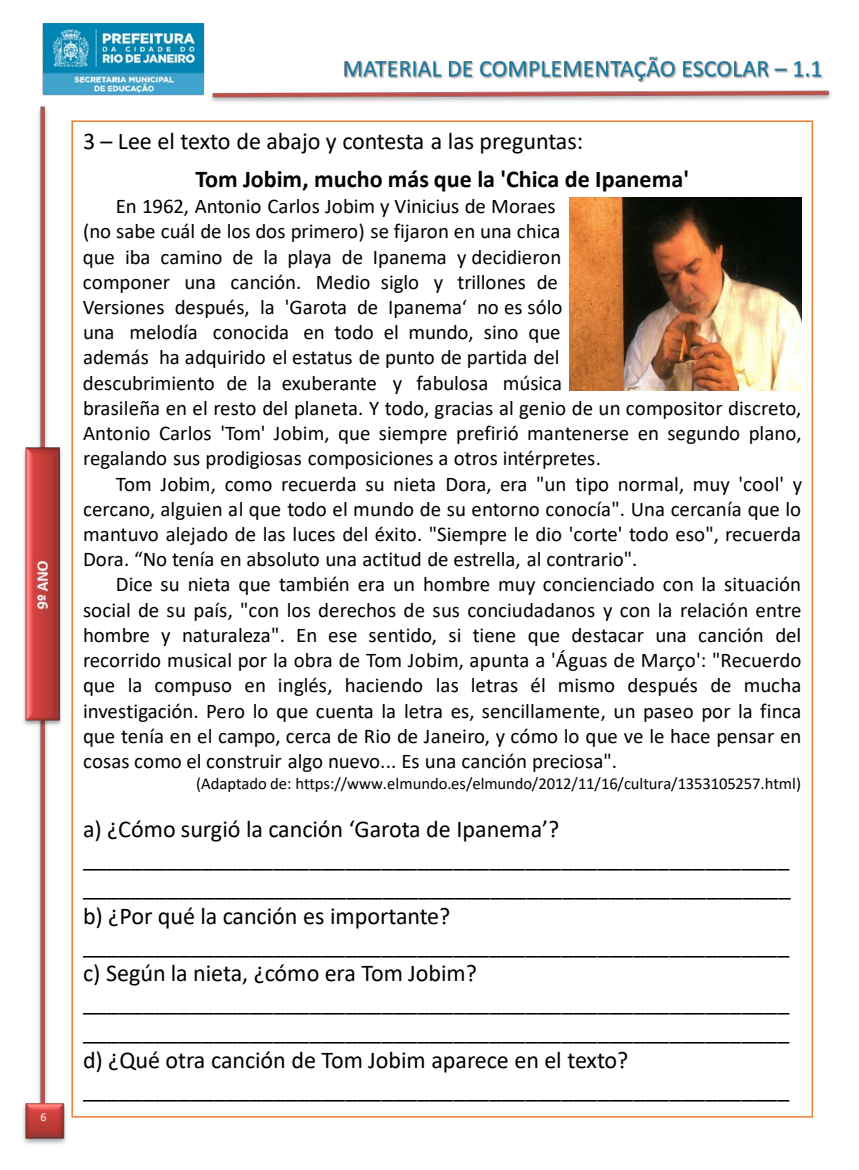
<style>
.page{position:relative;width:859px;height:1170px;background:#fff}
.page>*{position:absolute;margin:0;border:0;box-sizing:border-box;transform-origin:0 0}
.t1{font:24.15px/28.8px "Calibri";letter-spacing:-.005em;color:#000}
.t2{font:700 24.15px "Calibri";color:#000}
.t3{font:20.85px/25.2px "Calibri";letter-spacing:-.005em;color:#000;text-align:justify}
.t4{font:16.65px "Calibri";letter-spacing:-.005em;color:#000}
.t5{font:11.85px "Calibri";color:#fff}
</style>
<div class="page">
<img style="left:23px;top:23px;width:808px;height:1121px">
<div style="left:72px;top:121px;width:740px;height:995px;background:#fff"></div>
<img style="left:570px;top:198px;width:231px;height:193px">
<p class="t5" style="left:41px;top:1108px;width:8px">6</p>
<p class="t1" style="left:83px;top:126px;width:502px">3 – Lee el texto de abajo y contesta a las preguntas:</p>
<p class="t2" style="left:195px;top:162px;width:495px">Tom Jobim, mucho más que la 'Chica de Ipanema'</p>
<p class="t3" style="left:83px;top:193px;width:720px;text-align:left;text-indent:33px">En 1962, Antonio Carlos Jobim y Vinicius de Moraes<br>(no sabe cuál de los dos primero) se fijaron en una chica<br>que iba camino de la playa de Ipanema y decidieron<br>componer una canción. Medio siglo y trillones de<br>Versiones después, la 'Garota de Ipanema‘ no es sólo<br>una melodía conocida en todo el mundo, sino que<br>además ha adquirido el estatus de punto de partida del<br>descubrimiento de la exuberante y fabulosa música<br>brasileña en el resto del planeta. Y todo, gracias al genio de un compositor discreto, Antonio Carlos 'Tom' Jobim, que siempre prefirió mantenerse en segundo plano, regalando sus prodigiosas composiciones a otros intérpretes.</p>
<p class="t3" style="left:83px;top:470px;width:721px;text-indent:33px">Tom Jobim, como recuerda su nieta Dora, era "un tipo normal, muy 'cool' y cercano, alguien al que todo el mundo de su entorno conocía". Una cercanía que lo mantuvo alejado de las luces del éxito. "Siempre le dio 'corte' todo eso", recuerda Dora. “No tenía en absoluto una actitud de estrella, al contrario".</p>
<p class="t3" style="left:83px;top:571px;width:720px;text-indent:33px">Dice su nieta que también era un hombre muy concienciado con la situación social de su país, "con los derechos de sus conciudadanos y con la relación entre hombre y naturaleza". En ese sentido, si tiene que destacar una canción del recorrido musical por la obra de Tom Jobim, apunta a 'Águas de Março': "Recuerdo que la compuso en inglés, haciendo las letras él mismo después de mucha investigación. Pero lo que cuenta la letra es, sencillamente, un paseo por la finca que tenía en el campo, cerca de Rio de Janeiro, y cómo lo que ve le hace pensar en cosas como el construir algo nuevo... Es una canción preciosa".</p>
<p class="t4" style="left:196px;top:771px;width:606px">(Adaptado de: https://www.elmundo.es/elmundo/2012/11/16/cultura/1353105257.html)</p>
<p class="t1" style="left:83px;top:814px;width:709px">a) ¿Cómo surgió la canción ‘Garota de Ipanema’? ___________________________________________________________ ___________________________________________________________ b) ¿Por qué la canción es importante? ___________________________________________________________ c) Según la nieta, ¿cómo era Tom Jobim? ___________________________________________________________ ___________________________________________________________ d) ¿Qué otra canción de Tom Jobim aparece en el texto? ___________________________________________________________</p>
</div>
